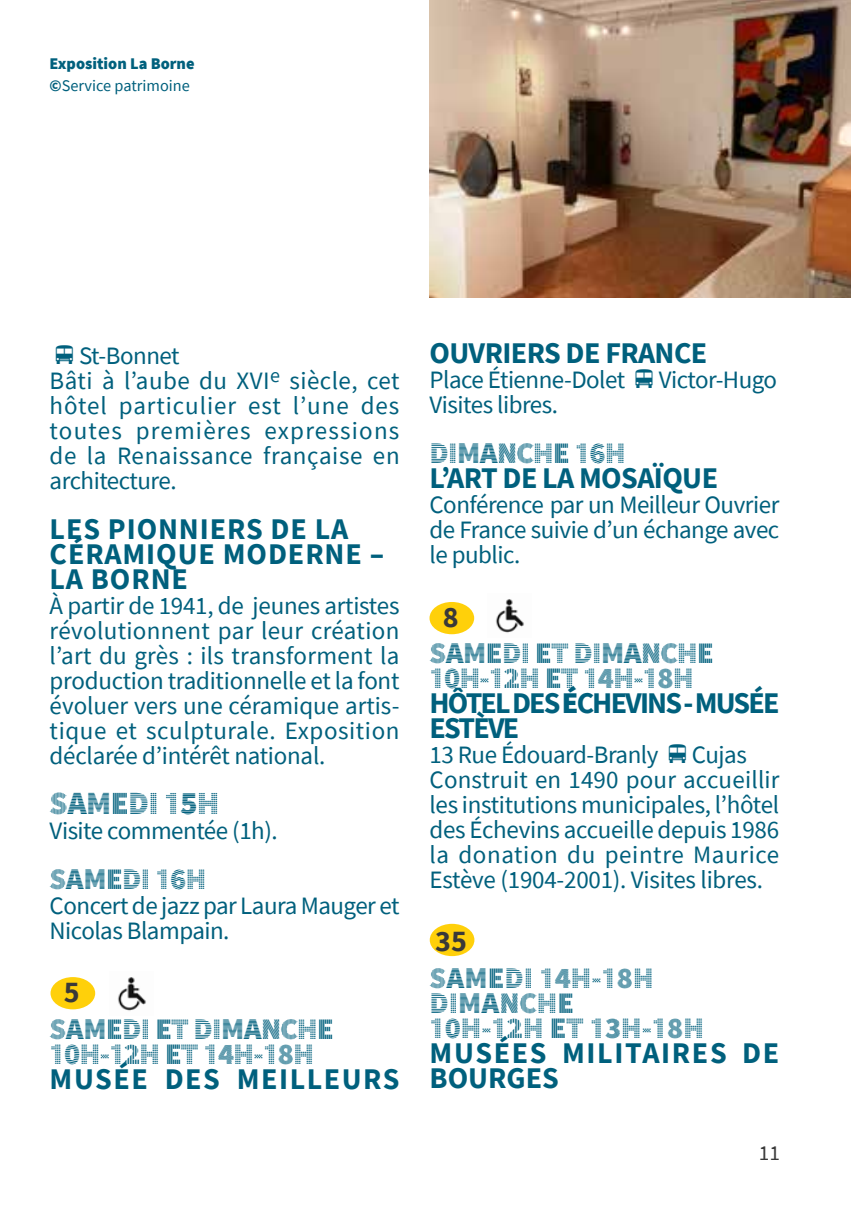
<style>
.page{position:relative;width:851px;height:1205px;background:#fff}
.page>*{position:absolute;margin:0;border:0;box-sizing:border-box;transform-origin:0 0}
.t1{font:32.5px "Source Sans Pro DISPLAY";letter-spacing:-.02em;color:#00607d}
.t2{font:30px/25px "Source Sans Pro DISPLAY";letter-spacing:-.02em;color:#00607d}
.t3{font:700 30px/25px "Source Sans Pro";letter-spacing:.025em;color:#00607d}
.t4{font:30px/25px "Source Sans Pro DISPLAY";color:#00607d}
.t5{font:700 30px "Source Sans Pro";letter-spacing:-.02em;color:#00607d}
.t6{font:700 30px/25px "Source Sans Pro";letter-spacing:-.06em;color:#00607d}
.t7{font:700 30px/25px "Source Sans Pro";letter-spacing:.055em;color:#00607d}
.t8{font:700 30px "Source Sans Pro";letter-spacing:.05em;color:#00607d}
.t9{font:700 30px "Source Sans Pro";color:#393939}
.t10{font:25px/25px "Source Sans Pro";letter-spacing:-.01em;color:#00607d}
.t11{font:25px/25px "Source Sans Pro";letter-spacing:.025em;color:#00607d}
.t12{font:21.25px "Source Sans Pro";color:#393939}
.t13{font:900 16.25px/22.5px "Source Sans Pro";color:#00607d}
.s1{font-weight:700}
.s2{font-weight:400}
.s3{font-weight:900}
</style>
<div class="page">
<div style="left:429px;top:602px;width:45px;height:32px;background:#ffd00a;border-radius:50%"></div>
<img style="left:429px;top:0;width:421px;height:298px">
<div style="left:50px;top:977px;width:45px;height:32px;background:#ffd00a;border-radius:50%"></div>
<div style="left:429px;top:924px;width:45px;height:32px;background:#ffd00a;border-radius:50%"></div>
<img style="left:495px;top:599px;width:29px;height:34px">
<img style="left:117px;top:977px;width:29px;height:34px">
<p class="t13" style="left:50px;top:52px;width:146px">Exposition La Borne <span class="s1">©</span><span class="s2">Service patrimoine</span></p>
<p class="t11" style="left:50px;top:343px;width:351px">❖St-Bonnet<br>Bâti à l’aube du XVI<sup>e</sup> siècle, cet hôtel particulier est l’une des toutes premières expressions de la Renaissance française en architecture.</p>
<p class="t3" style="left:50px;top:516px;width:336px">LES PIONNIERS DE LA<br>CÉRAMIQUE MODERNE –<br>LA BORNE</p>
<p class="t10" style="left:50px;top:593px;width:351px;text-align:justify">À partir de 1941, de jeunes artistes révolutionnent par leur création l’art du grès : ils transforment la production traditionnelle et la font évoluer vers une céramique artis&shy;tique et sculpturale. Exposition déclarée d’intérêt national.</p>
<h1 class="t1" style="left:50px;top:787px;width:171px">SAMEDI 15H</h1>
<p class="t10" style="left:50px;top:818px;width:229px">Visite commentée (1h).</p>
<p class="t2" style="left:50px;top:868px;width:158px">SAMEDI 16H</p>
<p class="t10" style="left:50px;top:893px;width:351px">Concert de jazz par Laura Mauger et<br>Nicolas Blampain.</p>
<p class="t9" style="left:64px;top:972px;width:17px">5</p>
<p class="t2" style="left:50px;top:1018px;width:286px">SAMEDI ET DIMANCHE<br>10H-12H ET 14H-18H</p>
<p class="t8" style="left:50px;top:1059px;width:351px">MUSÉE DES MEILLEURS</p>
<p class="t5" style="left:429px;top:332px;width:279px">OUVRIERS DE FRANCE</p>
<p class="t10" style="left:429px;top:367px;width:349px">Place Étienne-Dolet ❖Victor-Hugo<br>Visites libres.</p>
<p class="t2" style="left:429px;top:441px;width:198px">DIMANCHE 16H</p>
<p class="t5" style="left:429px;top:457px;width:290px">L’ART DE LA MOSAÏQUE</p>
<p class="t10" style="left:429px;top:492px;width:351px;text-align:justify">Conférence par un Meilleur Ouvrier de France suivie d’un échange avec le public.</p>
<p class="t9" style="left:443px;top:597px;width:17px">8</p>
<p class="t2" style="left:429px;top:641px;width:286px">SAMEDI ET DIMANCHE<br>10H-12H ET 14H-18H</p>
<p class="t6" style="left:429px;top:690px;width:351px">HÔTEL DES <span class="s3">É</span>CHEVINS - MUSÉE<br>ESTÈVE</p>
<p class="t10" style="left:429px;top:742px;width:351px">13 Rue Édouard-Branly ❖Cujas Construit en 1490 pour accueillir les institutions municipales, l’hôtel des Échevins accueille depuis 1986 la donation du peintre Maurice Estève (1904-2001). Visites libres.</p>
<p class="t9" style="left:435px;top:921px;width:33px">35</p>
<p class="t4" style="left:429px;top:966px;width:276px">SAMEDI 14H-18H<br>DIMANCHE<br>10H-12H ET 13H-18H</p>
<p class="t7" style="left:429px;top:1040px;width:351px">MUSÉES MILITAIRES DE<br>BOURGES</p>
<p class="t12" style="left:758px;top:1139px;width:23px">11</p>
</div>
